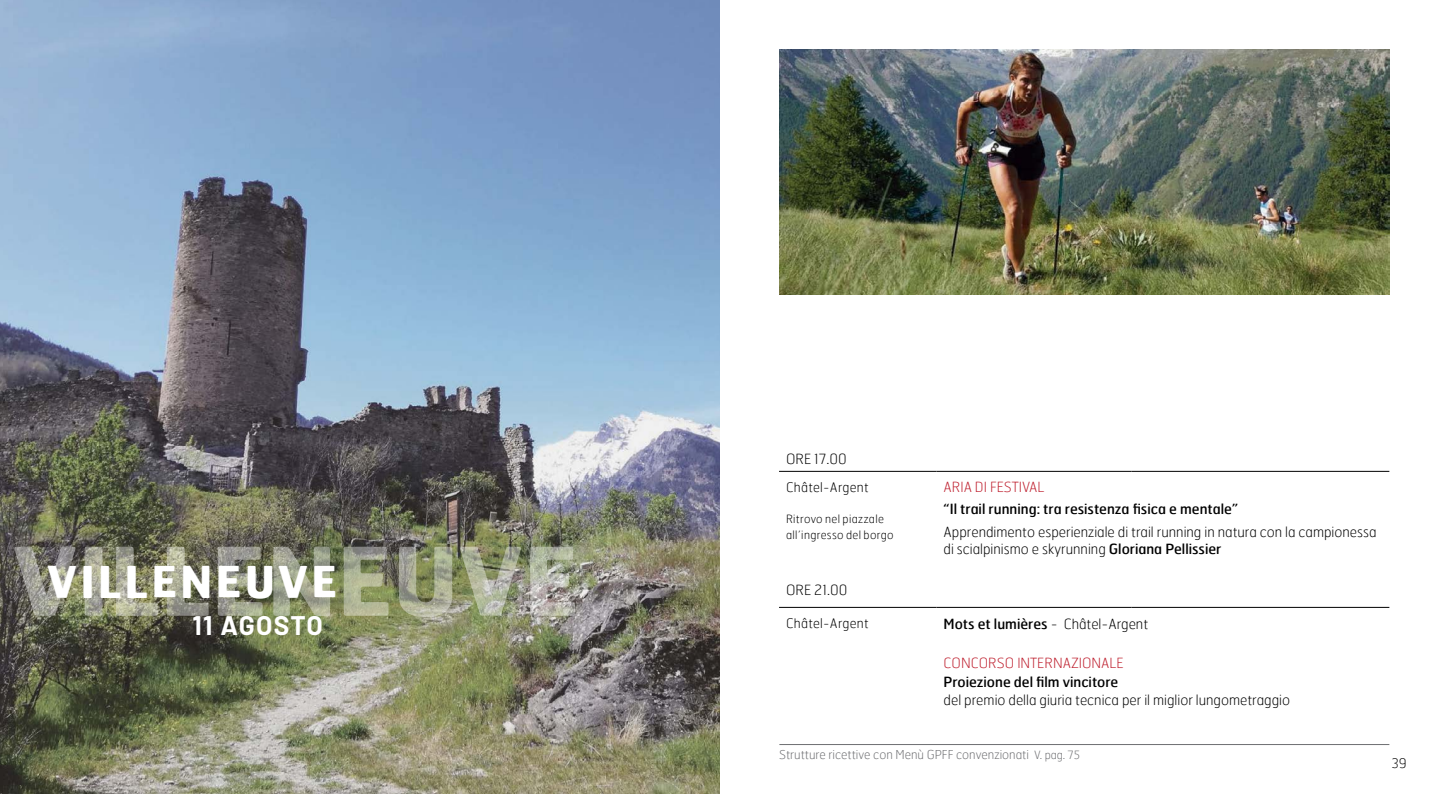
<style>
.page{position:relative;width:1439px;height:794px;background:#fff}
.page>*{position:absolute;margin:0;border:0;box-sizing:border-box;transform-origin:0 0}
.t1{font:700 94.33px "Hermes";color:#fff}
.t2{font:700 43.75px "Hermes";letter-spacing:.07em;color:#fff}
.t3{font:700 26.25px "Barlow";letter-spacing:.045em;color:#fff}
.t4{font:100 14px/17.5px "Hermes";color:#000}
.t5{font:14px "Hermes";color:#000}
.t6{font:100 14px "Hermes";color:#be1e2d}
.t7{font:100 13.12px "Hermes";letter-spacing:.02em;color:#000}
.t8{font:100 12.25px "Hermes";color:#6d6e71}
.t9{font:100 11.38px/15.8px "Hermes";letter-spacing:.03em;color:#000}
.s1{font-weight:400}
.s2{font-weight:100}
.s3{font-size:11.38px}
</style>
<div class="page">
<img style="left:779px;top:50px;width:610px;height:244px">
<img style="left:0;top:0;width:719px;height:794px">
<hr style="left:779px;top:471px;width:157px;height:1px;background:#000">
<hr style="left:779px;top:607px;width:157px;height:1px;background:#000">
<hr style="left:936px;top:471px;width:195px;height:1px;background:#000">
<hr style="left:1131px;top:471px;width:258px;height:1px;background:#000">
<hr style="left:936px;top:607px;width:195px;height:1px;background:#000">
<hr style="left:1131px;top:607px;width:258px;height:1px;background:#000">
<hr style="left:779px;top:744px;width:610px;height:1px;background:#6d6e71">
<h1 class="t1" style="left:13px;top:520px;width:568px">VILLENEUVE</h1>
<h2 class="t2" style="left:47px;top:554px;width:292px">VILLENEUVE</h2>
<h3 class="t3" style="left:192px;top:606px;width:132px">11 AGOSTO</h3>
<p class="t4" style="left:786px;top:450px;width:62px">ORE 17.00</p>
<p class="t7" style="left:786px;top:479px;width:84px">Châtel-Argent</p>
<p class="t9" style="left:786px;top:511px;width:109px">Ritrovo nel piazzale all’ingresso del borgo</p>
<p class="t6" style="left:943px;top:478px;width:102px">ARIA DI FESTIVAL</p>
<p class="t5" style="left:943px;top:500px;width:296px">“Il trail running: tra resistenza fisica e mentale”</p>
<p class="t4" style="left:943px;top:522px;width:434px">Apprendimento esperienziale di trail running in natura con la campionessa di scialpinismo e skyrunning <span class="s1">Gloriana Pellissier</span></p>
<p class="t4" style="left:786px;top:580px;width:63px">ORE 21.00</p>
<p class="t7" style="left:786px;top:615px;width:84px">Châtel-Argent</p>
<p class="t5" style="left:943px;top:614px;width:206px">Mots et lumières <span class="s2">- Châtel-Argent</span></p>
<p class="t6" style="left:943px;top:654px;width:181px">CONCORSO INTERNAZIONALE</p>
<p class="t5" style="left:943px;top:673px;width:176px">Proiezione del film vincitore</p>
<p class="t4" style="left:943px;top:690px;width:348px">del premio della giuria tecnica per il miglior lungometraggio</p>
<p class="t8" style="left:779px;top:747px;width:303px">Strutture ricettive con Menù GPFF convenzionati <span class="s3">V. pag. 75</span></p>
<p class="t7" style="left:1391px;top:754px;width:16px">39</p>
</div>
